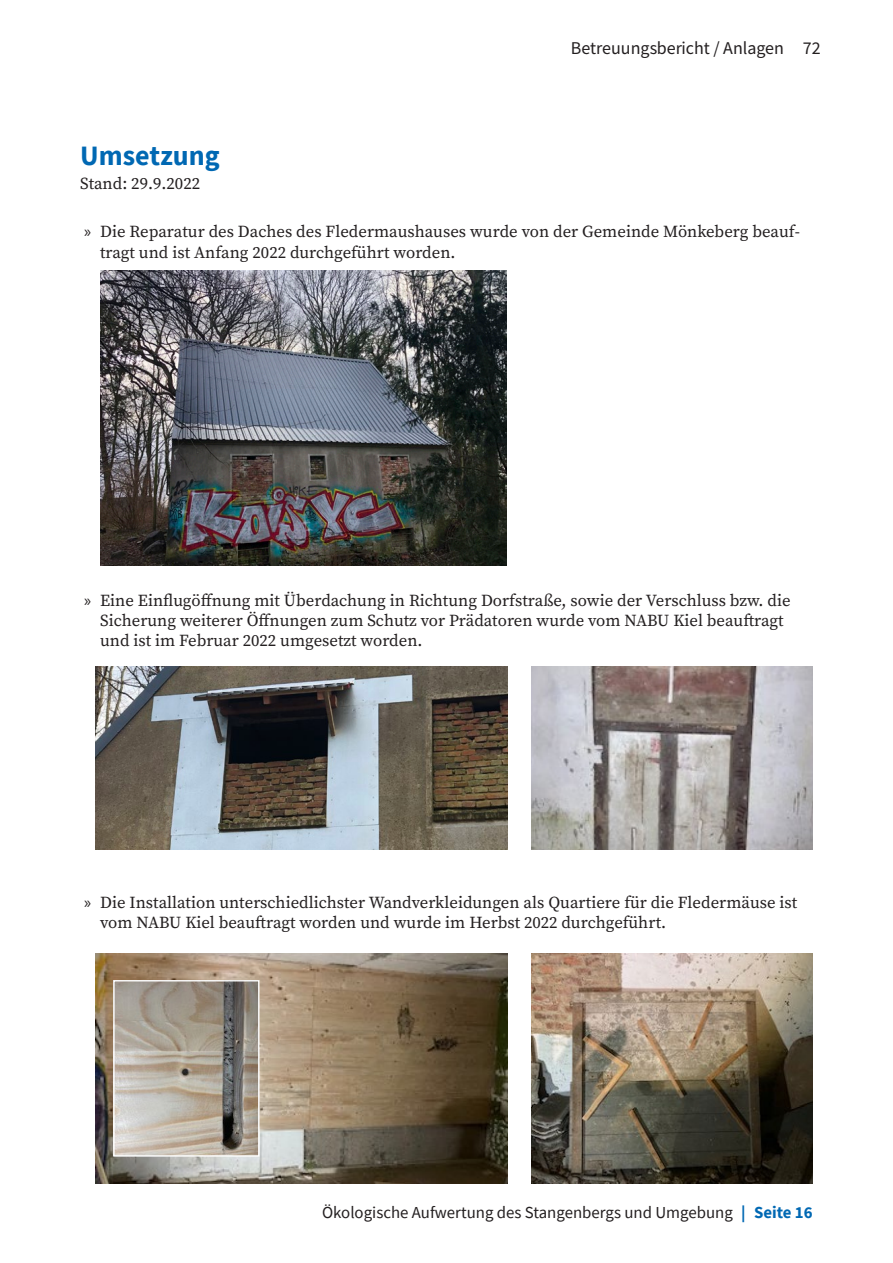
<style>
.page{position:relative;width:893px;height:1263px;background:#fff}
.page>*{position:absolute;margin:0;border:0;box-sizing:border-box;transform-origin:0 0}
.t1{font:700 28.05px "Source Sans Pro";color:#0068b3}
.t2{font:18px "Source Sans Variable";letter-spacing:.02em;color:#231f20}
.t3{font:16.8px/20.1px "Source Serif Variable";color:#231f20}
.t4{font:16.8px "Source Sans Pro";color:#231f20}
.s1{font-family:"Myriad Pro"}
.s2{font-weight:700;color:#0068b3}
</style>
<div class="page">
<img style="left:100px;top:271px;width:406px;height:295px">
<img style="left:95px;top:667px;width:413px;height:183px">
<img style="left:95px;top:953px;width:413px;height:230px">
<img style="left:532px;top:953px;width:281px;height:230px">
<img style="left:532px;top:667px;width:281px;height:183px">
<img style="left:115px;top:982px;width:142px;height:172px">
<div style="left:113px;top:980px;width:146px;height:176px;border:1px solid #fff"></div>
<p class="t2" style="left:571px;top:37px;width:251px">Betreuungsbericht / Anlagen 72</p>
<p class="t1" style="left:80px;top:137px;width:141px">Umsetzung</p>
<p class="t3" style="left:80px;top:174px;width:121px">Stand: 29.9.2022</p>
<p class="t3" style="left:100px;top:222px;width:701px;text-indent:-16px"><span class="s1">»</span> Die Reparatur des Daches des Fledermaushauses wurde von der Gemeinde Mönkeberg beauf&shy;tragt und ist Anfang 2022 durchgeführt worden.</p>
<p class="t3" style="left:100px;top:590px;width:692px;text-indent:-16px"><span class="s1">»</span> Eine Einflugöffnung mit Überdachung in Richtung Dorfstraße, sowie der Verschluss bzw. die<br>Sicherung weiterer Öffnungen zum Schutz vor Prädatoren wurde vom NABU Kiel beauftragt und ist im Februar 2022 umgesetzt worden.</p>
<p class="t3" style="left:100px;top:892px;width:699px;text-indent:-16px"><span class="s1">»</span> Die Installation unterschiedlichster Wandverkleidungen als Quartiere für die Fledermäuse ist vom NABU Kiel beauftragt worden und wurde im Herbst 2022 durchgeführt.</p>
<p class="t4" style="left:322px;top:1202px;width:492px">Ökologische Aufwertung des Stangenbergs und Umgebung <span class="s2">| Seite 16</span></p>
</div>
